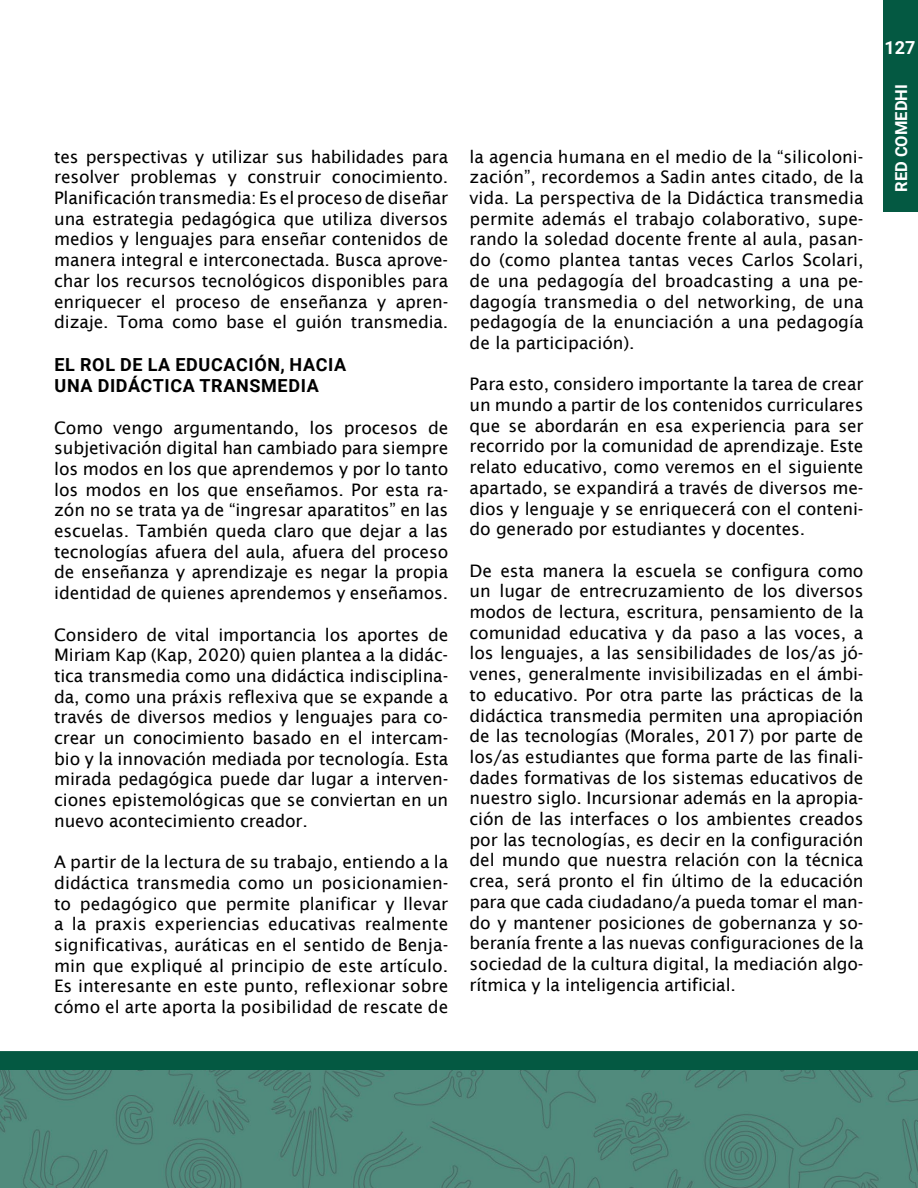
<style>
.page{position:relative;width:918px;height:1188px;background:#fff}
.page>*{position:absolute;margin:0;border:0;box-sizing:border-box;transform-origin:0 0}
.t1{font:700 18px/21.6px "Roboto";letter-spacing:.035em;color:#000}
.t2{font:700 18px "Roboto";color:#fff}
.t3{font:17.25px/20.7px "Lucida Sans";letter-spacing:-.01em;color:#000;text-align:justify}
.t4{font:700 16.5px "Roboto";color:#fff}
</style>
<div class="page">
<div style="left:883px;top:0;width:35px;height:212px;background:#045942"></div>
<div style="left:0;top:1051px;width:918px;height:23px;background:#045942"></div>
<img style="left:0;top:1070px;width:918px;height:118px">
<p class="t3" style="left:54px;top:146px;width:396px">tes perspectivas y utilizar sus habilidades para resolver problemas y construir conocimiento.<br>Planificación transmedia: Es el proceso de diseñar una estrategia pedagógica que utiliza diversos medios y lenguajes para enseñar contenidos de manera integral e interconectada. Busca aprove&shy;char los recursos tecnológicos disponibles para enriquecer el proceso de enseñanza y apren&shy;dizaje. Toma como base el guión transmedia.</p>
<p class="t1" style="left:55px;top:353px;width:293px">EL ROL DE LA EDUCACIÓN, HACIA<br>UNA DIDÁCTICA TRANSMEDIA</p>
<p class="t3" style="left:54px;top:417px;width:396px">Como vengo argumentando, los procesos de subjetivación digital han cambiado para siempre los modos en los que aprendemos y por lo tanto los modos en los que enseñamos. Por esta ra&shy;zón no se trata ya de “ingresar aparatitos” en las escuelas. También queda claro que dejar a las tecnologías afuera del aula, afuera del proceso de enseñanza y aprendizaje es negar la propia identidad de quienes aprendemos y enseñamos.</p>
<p class="t3" style="left:54px;top:624px;width:396px">Considero de vital importancia los aportes de Miriam Kap (Kap, 2020) quien plantea a la didác&shy;tica transmedia como una didáctica indisciplina&shy;da, como una práxis reflexiva que se expande a través de diversos medios y lenguajes para co&shy;crear un conocimiento basado en el intercam&shy;bio y la innovación mediada por tecnología. Esta mirada pedagógica puede dar lugar a interven&shy;ciones epistemológicas que se conviertan en un nuevo acontecimiento creador.</p>
<p class="t3" style="left:54px;top:852px;width:396px">A partir de la lectura de su trabajo, entiendo a la didáctica transmedia como un posicionamien&shy;to pedagógico que permite planificar y llevar a la praxis experiencias educativas realmente significativas, auráticas en el sentido de Benja&shy;min que expliqué al principio de este artículo.<br>Es interesante en este punto, reflexionar sobre cómo el arte aporta la posibilidad de rescate de</p>
<p class="t3" style="left:470px;top:146px;width:395px">la agencia humana en el medio de la “silicoloni&shy;zación”, recordemos a Sadin antes citado, de la vida. La perspectiva de la Didáctica transmedia permite además el trabajo colaborativo, supe&shy;rando la soledad docente frente al aula, pasan&shy;do (como plantea tantas veces Carlos Scolari, de una pedagogía del broadcasting a una pe&shy;dagogía transmedia o del networking, de una pedagogía de la enunciación a una pedagogía de la participación).</p>
<p class="t3" style="left:470px;top:374px;width:395px">Para esto, considero importante la tarea de crear un mundo a partir de los contenidos curriculares que se abordarán en esa experiencia para ser recorrido por la comunidad de aprendizaje. Este relato educativo, como veremos en el siguiente apartado, se expandirá a través de diversos me&shy;dios y lenguaje y se enriquecerá con el conteni&shy;do generado por estudiantes y docentes.</p>
<p class="t3" style="left:470px;top:560px;width:395px">De esta manera la escuela se configura como un lugar de entrecruzamiento de los diversos modos de lectura, escritura, pensamiento de la comunidad educativa y da paso a las voces, a los lenguajes, a las sensibilidades de los/as jó&shy;venes, generalmente invisibilizadas en el ámbi&shy;to educativo. Por otra parte las prácticas de la didáctica transmedia permiten una apropiación de las tecnologías (Morales, 2017) por parte de los/as estudiantes que forma parte de las finali&shy;dades formativas de los sistemas educativos de nuestro siglo. Incursionar además en la apropia&shy;ción de las interfaces o los ambientes creados por las tecnologías, es decir en la configuración del mundo que nuestra relación con la técnica crea, será pronto el fin último de la educación para que cada ciudadano/a pueda tomar el man&shy;do y mantener posiciones de gobernanza y so&shy;beranía frente a las nuevas configuraciones de la sociedad de la cultura digital, la mediación algo&shy;rítmica y la inteligencia artificial.</p>
<p class="t2" style="left:885px;top:35px;width:32px">127</p>
<p class="t4" style="left:890px;top:192px;width:109px;rotate:-90deg">RED COMEDHI</p>
</div>
